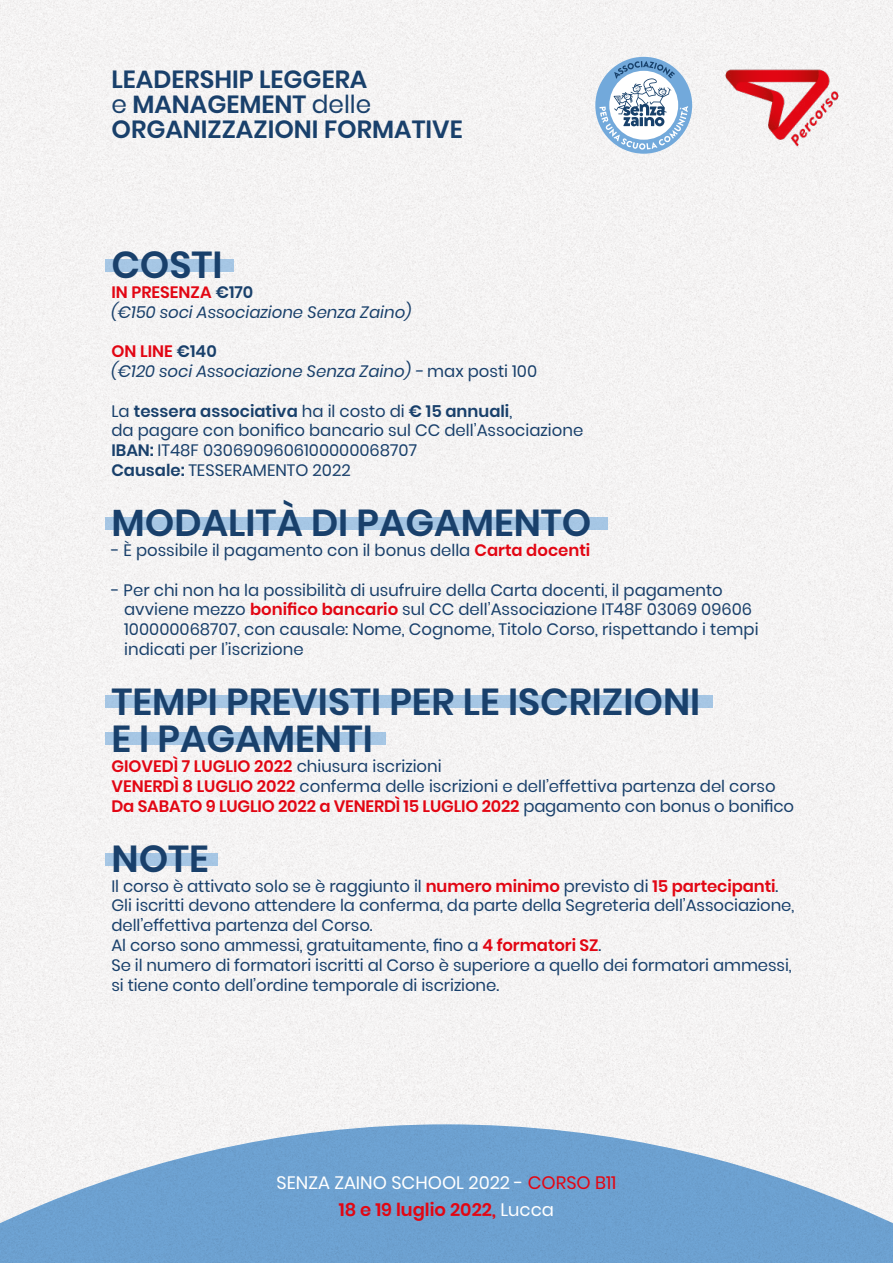
<style>
.page{position:relative;width:893px;height:1263px;background:#fff}
.page>*{position:absolute;margin:0;border:0;box-sizing:border-box;transform-origin:0 0}
.t1{font:600 37.5px/37.5px "Poppins";color:#19406b}
.t2{font:600 24.75px/24.8px "Poppins";color:#19406b}
.t3{font:18px/26.8px "Poppins";color:#fff;text-align:center}
.t4{font:16.5px/19.8px "Poppins";color:#19406b}
.t5{font:italic 16.5px/19.8px "Poppins";color:#19406b}
.s1{font-weight:400}
.s2{font-weight:600;font-style:normal;color:#e20613}
.s3{font-weight:600;font-style:normal}
.s4{font-style:normal}
.s5{font-weight:600}
.s6{font-weight:600;color:#e20613}
.s7{color:#e20613}
</style>
<div class="page">
<img style="left:0;top:0;width:893px;height:1263px">
<svg style="left:595px;top:57px;width:97px;height:97px"></svg>
<img style="left:714px;top:54px;width:125px;height:103px">
<div style="left:105px;top:259px;width:129px;height:13px;background:#a6c6e4"></div>
<div style="left:105px;top:517px;width:503px;height:13px;background:#a6c6e4"></div>
<div style="left:105px;top:695px;width:608px;height:13px;background:#a6c6e4"></div>
<div style="left:105px;top:732px;width:281px;height:13px;background:#a6c6e4"></div>
<div style="left:105px;top:853px;width:113px;height:12px;background:#a6c6e4"></div>
<h2 class="t2" style="left:111px;top:67px;width:353px">LEADERSHIP LEGGERA<br><span class="s1">e</span> MANAGEMENT <span class="s1">delle<br></span>ORGANIZZAZIONI FORMATIVE</h2>
<h1 class="t1" style="left:111px;top:246px;width:113px">COSTI</h1>
<p class="t5" style="left:111px;top:282px;width:302px"><span class="s2">IN PRESENZA</span> <span class="s3">€170<br></span>(€150 soci Associazione Senza Zaino)</p>
<p class="t5" style="left:111px;top:342px;width:427px"><span class="s2">ON LINE</span> <span class="s3">€140<br></span>(€120 soci Associazione Senza Zaino) - <span class="s4">max posti 100</span></p>
<p class="t4" style="left:111px;top:401px;width:473px">La <span class="s5">tessera associativa</span> ha il costo di <span class="s5">€ 15 annuali</span>,<br>da pagare con bonifico bancario sul CC dell’Associazione <span class="s5">IBAN:</span> IT48F 0306909606100000068707<br><span class="s5">Causale:</span> TESSERAMENTO 2022</p>
<h1 class="t1" style="left:111px;top:504px;width:481px">MODALITÀ DI PAGAMENTO</h1>
<p class="t4" style="left:111px;top:540px;width:480px">- È possibile il pagamento con il bonus della <span class="s6">Carta docenti</span></p>
<p class="t4" style="left:124px;top:580px;width:636px;text-indent:-13px">- Per chi non ha la possibilità di usufruire della Carta docenti, il pagamento avviene mezzo <span class="s6">bonifico bancario</span> sul CC dell’Associazione IT48F 03069 09606<br>100000068707, con causale: Nome, Cognome, Titolo Corso, rispettando i tempi indicati per l’iscrizione</p>
<h1 class="t1" style="left:111px;top:683px;width:590px">TEMPI PREVISTI PER LE ISCRIZIONI<br>E I PAGAMENTI</h1>
<p class="t4" style="left:111px;top:757px;width:684px"><span class="s6">GIOVEDÌ 7 LUGLIO 2022</span> chiusura iscrizioni<br><span class="s6">VENERDÌ 8 LUGLIO 2022</span> conferma delle iscrizioni e dell’effettiva partenza del corso<br><span class="s6">Da SABATO 9 LUGLIO 2022 a VENERDÌ 15 LUGLIO 2022</span> pagamento con bonus o bonifico</p>
<h1 class="t1" style="left:111px;top:840px;width:99px">NOTE</h1>
<p class="t4" style="left:111px;top:876px;width:684px">Il corso è attivato solo se è raggiunto il <span class="s6">numero minimo</span> previsto di <span class="s6">15 partecipanti</span>.<br>Gli iscritti devono attendere la conferma, da parte della Segreteria dell’Associazione, dell’effettiva partenza del Corso.<br>Al corso sono ammessi, gratuitamente, fino a <span class="s6">4 formatori SZ</span>.<br>Se il numero di formatori iscritti al Corso è superiore a quello dei formatori ammessi, si tiene conto dell’ordine temporale di iscrizione.</p>
<p class="t3" style="left:276px;top:1169px;width:341px">SENZA ZAINO SCHOOL 2022 - <span class="s7">CORSO B11<br></span><span class="s6">18 e 19 luglio 2022,</span> Lucca</p>
</div>
